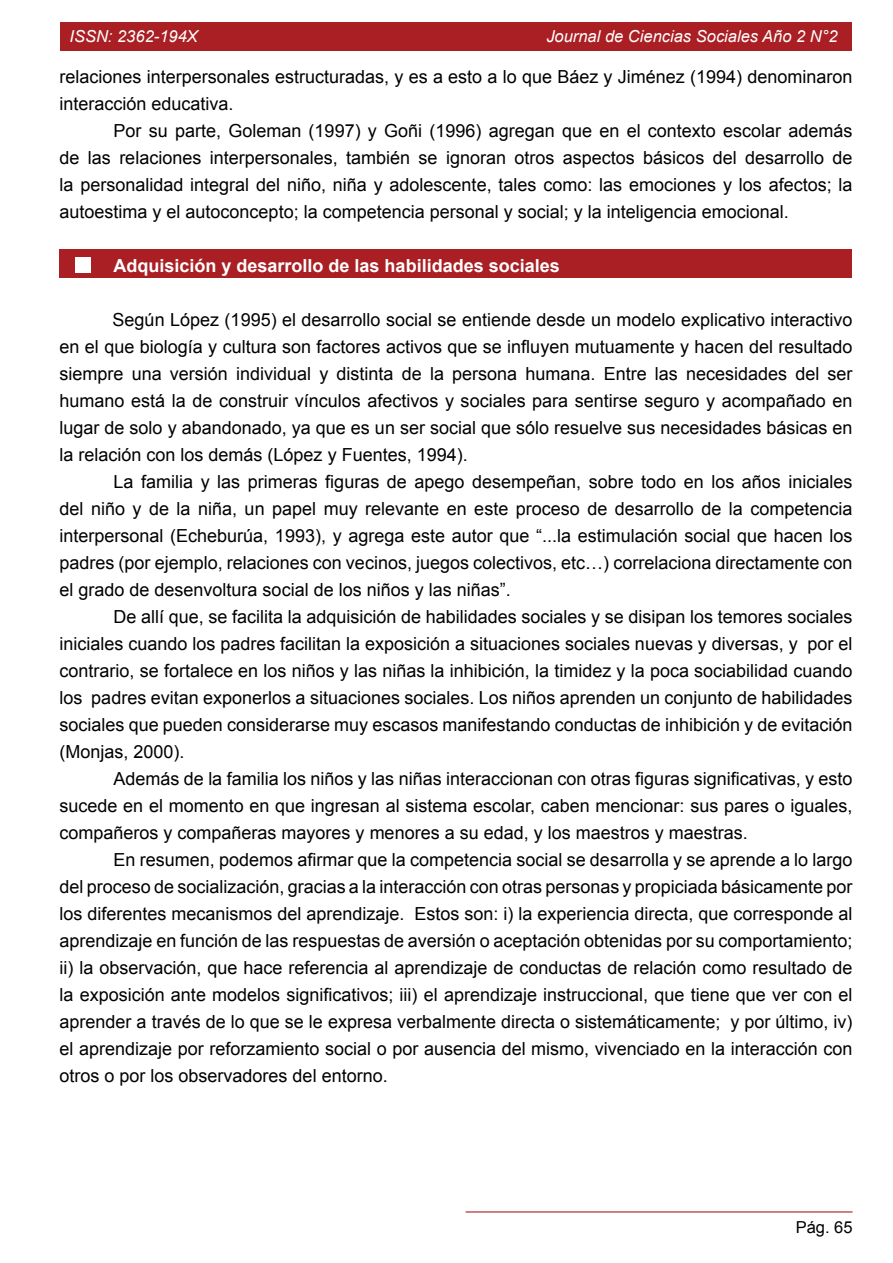
<style>
.page{position:relative;width:893px;height:1263px;background:#fff}
.page>*{position:absolute;margin:0;border:0;box-sizing:border-box;transform-origin:0 0}
.t1{font:18px/27px "Arial";color:#000;text-align:justify}
.t2{font:700 18px "Arial";color:#fff}
.t3{font:italic 16.5px "Arial";color:#fff}
.t4{font:16.5px "Arial";color:#000}
</style>
<div class="page">
<div style="left:60px;top:22px;width:792px;height:28px;background:#a91f23"></div>
<hr style="left:466px;top:1211px;width:387px;height:1px;background:#a91f23">
<div style="left:59px;top:250px;width:792px;height:28px;background:#a91f23"></div>
<div style="left:75px;top:257px;width:15px;height:15px;background:#fff"></div>
<p class="t3" style="left:69px;top:26px;width:130px">ISSN: 2362-194X</p>
<p class="t3" style="left:546px;top:26px;width:293px">Journal de Ciencias Sociales Año 2 N°2</p>
<p class="t1" style="left:60px;top:63px;width:794px">relaciones interpersonales estructuradas, y es a esto a lo que Báez y Jiménez (1994) denominaron interacción educativa.</p>
<p class="t1" style="left:60px;top:117px;width:794px;text-indent:54px">Por su parte, Goleman (1997) y Goñi (1996) agregan que en el contexto escolar además de las relaciones interpersonales, también se ignoran otros aspectos básicos del desarrollo de la personalidad integral del niño, niña y adolescente, tales como: las emociones y los afectos; la autoestima y el autoconcepto; la competencia personal y social; y la inteligencia emocional.</p>
<p class="t2" style="left:114px;top:253px;width:448px">Adquisición y desarrollo de las habilidades sociales</p>
<p class="t1" style="left:60px;top:306px;width:794px;text-indent:53px">Según López (1995) el desarrollo social se entiende desde un modelo explicativo interactivo en el que biología y cultura son factores activos que se influyen mutuamente y hacen del resultado siempre una versión individual y distinta de la persona humana. Entre las necesidades del ser humano está la de construir vínculos afectivos y sociales para sentirse seguro y acompañado en lugar de solo y abandonado, ya que es un ser social que sólo resuelve sus necesidades básicas en la relación con los demás (López y Fuentes, 1994).</p>
<p class="t1" style="left:60px;top:468px;width:794px;text-indent:54px">La familia y las primeras figuras de apego desempeñan, sobre todo en los años iniciales del niño y de la niña, un papel muy relevante en este proceso de desarrollo de la competencia interpersonal (Echeburúa, 1993), y agrega este autor que “...la estimulación social que hacen los padres (por ejemplo, relaciones con vecinos, juegos colectivos, etc…) correlaciona directamente con el grado de desenvoltura social de los niños y las niñas”.</p>
<p class="t1" style="left:60px;top:603px;width:794px;text-indent:54px">De allí que, se facilita la adquisición de habilidades sociales y se disipan los temores sociales iniciales cuando los padres facilitan la exposición a situaciones sociales nuevas y diversas, y por el contrario, se fortalece en los niños y las niñas la inhibición, la timidez y la poca sociabilidad cuando los padres evitan exponerlos a situaciones sociales. Los niños aprenden un conjunto de habilidades sociales que pueden considerarse muy escasos manifestando conductas de inhibición y de evitación (Monjas, 2000).</p>
<p class="t1" style="left:60px;top:765px;width:794px;text-indent:54px">Además de la familia los niños y las niñas interaccionan con otras figuras significativas, y esto sucede en el momento en que ingresan al sistema escolar, caben mencionar: sus pares o iguales, compañeros y compañeras mayores y menores a su edad, y los maestros y maestras.</p>
<p class="t1" style="left:60px;top:846px;width:795px;text-indent:54px">En resumen, podemos afirmar que la competencia social se desarrolla y se aprende a lo largo del proceso de socialización, gracias a la interacción con otras personas y propiciada básicamente por los diferentes mecanismos del aprendizaje. Estos son: i) la experiencia directa, que corresponde al aprendizaje en función de las respuestas de aversión o aceptación obtenidas por su comportamiento; ii) la observación, que hace referencia al aprendizaje de conductas de relación como resultado de la exposición ante modelos significativos; iii) el aprendizaje instruccional, que tiene que ver con el aprender a través de lo que se le expresa verbalmente directa o sistemáticamente; y por último, iv) el aprendizaje por reforzamiento social o por ausencia del mismo, vivenciado en la interacción con otros o por los observadores del entorno.</p>
<p class="t4" style="left:796px;top:1216px;width:58px">Pág. 65</p>
</div>
